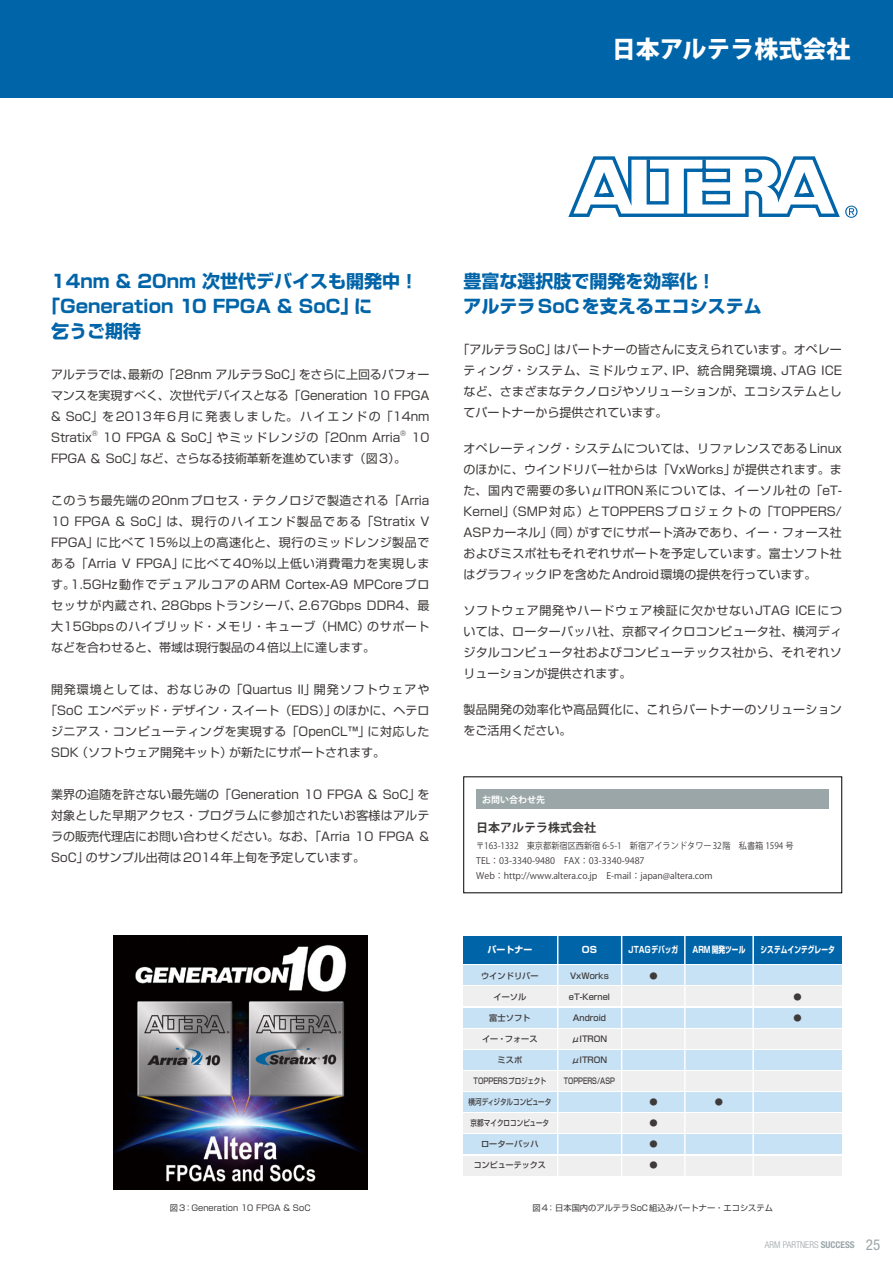
<style>
.page{position:relative;width:893px;height:1263px;background:#fff}
.page>*{position:absolute;margin:0;border:0;box-sizing:border-box;transform-origin:0 0}
.t1{font:800 24px "Koz Go Pr 6 N";color:#fff}
.t2{font:700 18px/25.2px "Shin Go";color:#0064a9}
.t3{font:12px/21px "Shin Go";color:#3e3a39;text-align:justify}
.t4{font:12px/21px "Shin Go";letter-spacing:.02em;color:#3e3a39}
.t5{font:12px "Shin Go";letter-spacing:.08em;color:#3e3a39}
.t6{font:12px "Shin Go";letter-spacing:.035em;color:#3e3a39}
.t7{font:700 12px "Koz Go Pr 6 N";color:#3e3a39}
.t8{font:300 condensed 9.3px "Helvetica Neue";color:#9ba6a9}
.t9{font:9px/15px "Koz Go Pr 6 N";color:#3e3a39;scale:.91 1}
.t10{font:700 9px "Shin Go";color:#fff;scale:.75 1}
.t11{font:700 9px "Koz Go Pr 6 N";color:#fff}
.t12{font:700 9px "Shin Go";color:#fff}
.t13{font:500 8.25px "Shin Go";color:#3e3a39}
.t14{font:8.25px "Shin Go";color:#3e3a39}
.t15{font:500 8.25px "Shin Go";color:#3e3a39;scale:.8 1}
.t16{font:500 8.25px "Shin Go";color:#3e3a39;scale:.77 1}
.t17{font:7.05px "Shin Go";color:#3e3a39}
.s1{font-weight:700}
.s2{font-weight:400;font-size:15px}
</style>
<div class="page">
<div style="left:0;top:0;width:893px;height:98px;background:#0064a9"></div>
<svg style="left:568px;top:156px;width:289px;height:62px"></svg>
<div style="left:476px;top:790px;width:353px;height:19px;background:#9ba6a9"></div>
<img style="left:113px;top:935px;width:254px;height:254px">
<div style="left:463px;top:936px;width:379px;height:28px;background:#0064a9"></div>
<div style="left:463px;top:965px;width:379px;height:20px;background:#c7e1f5"></div>
<div style="left:463px;top:986px;width:379px;height:20px;background:#efefef"></div>
<div style="left:463px;top:1008px;width:379px;height:19px;background:#c7e1f5"></div>
<div style="left:463px;top:1029px;width:379px;height:19px;background:#efefef"></div>
<div style="left:463px;top:1050px;width:379px;height:20px;background:#c7e1f5"></div>
<div style="left:463px;top:1071px;width:379px;height:20px;background:#efefef"></div>
<div style="left:463px;top:1092px;width:379px;height:20px;background:#c7e1f5"></div>
<div style="left:463px;top:1113px;width:379px;height:20px;background:#efefef"></div>
<div style="left:464px;top:1134px;width:378px;height:20px;background:#c7e1f5"></div>
<div style="left:464px;top:1156px;width:378px;height:19px;background:#efefef"></div>
<hr style="left:557px;top:935px;width:1px;height:241px;background:#fff">
<hr style="left:621px;top:935px;width:1px;height:241px;background:#fff">
<hr style="left:684px;top:935px;width:2px;height:241px;background:#fff">
<hr style="left:752px;top:935px;width:2px;height:241px;background:#fff">
<h1 class="t1" style="left:612px;top:36px;width:240px">日本アルテラ株式会社</h1>
<h2 class="t2" style="left:51px;top:268px;width:368px">14nm &amp; 20nm 次世代デバイスも開発中！</h2>
<h2 class="t2" style="left:42px;top:293px;width:331px">「Generation 10 FPGA &amp; SoC」に</h2>
<h2 class="t2" style="left:51px;top:318px;width:91px">乞うご期待</h2>
<p class="t3" style="left:51px;top:364px;width:380px">アルテラでは、最新の「28nm アルテラSoC」をさらに上回るパフォーマンスを実現すべく、次世代デバイスとなる「Generation 10 FPGA &amp; SoC」を2013年6月に発表しました。ハイエンドの「14nm Stratix</p>
<p class="t17" style="left:92px;top:429px;width:8px">®</p>
<p class="t3" style="left:103px;top:427px;width:299px">10 FPGA &amp; SoC」やミッドレンジの「20nm Arria</p>
<p class="t17" style="left:400px;top:429px;width:8px">®</p>
<p class="t3" style="left:411px;top:427px;width:20px">10</p>
<p class="t3" style="left:51px;top:448px;width:356px">FPGA ＆ SoC」など、さらなる技術革新を進めています（図3）。</p>
<p class="t3" style="left:51px;top:490px;width:380px">このうち最先端の20nmプロセス・テクノロジで製造される「Arria 10 FPGA &amp; SoC」は、現行のハイエンド製品である「Stratix V FPGA」に比べて15％以上の高速化と、現行のミッドレンジ製品である「Arria V FPGA」に比べて40％以上低い消費電力を実現します。1.5GHz動作でデュアルコアのARM Cortex-A9 MPCoreプロセッサが内蔵され、28Gbpsトランシーバ、2.67Gbps DDR4、最大15Gbpsのハイブリッド・メモリ・キューブ（HMC）のサポートなどを合わせると、帯域は現行製品の4倍以上に達します。</p>
<p class="t5" style="left:51px;top:682px;width:380px">開発環境としては、おなじみの「Quartus II」開発ソフトウェアや</p>
<p class="t3" style="left:45px;top:700px;width:386px">「SoC エンベデッド・デザイン・スイート（EDS）」のほかに、ヘテロ</p>
<p class="t6" style="left:51px;top:724px;width:380px">ジニアス・コンピューティングを実現する「OpenCL™」に対応した</p>
<p class="t3" style="left:51px;top:742px;width:335px">SDK（ソフトウェア開発キット）が新たにサポートされます。</p>
<p class="t3" style="left:51px;top:784px;width:380px">業界の追随を許さない最先端の「Generation 10 FPGA &amp; SoC」を対象とした早期アクセス・プログラムに参加されたいお客様はアルテラの販売代理店にお問い合わせください。なお、「Arria 10 FPGA &amp; SoC」のサンプル出荷は2014年上旬を予定しています。</p>
<h2 class="t2" style="left:463px;top:268px;width:300px">豊富な選択肢で開発を効率化！<br>アルテラSoCを支えるエコシステム</h2>
<p class="t3" style="left:463px;top:338px;width:380px;text-indent:-6px">「アルテラSoC」はパートナーの皆さんに支えられています。オペレーティング・システム、ミドルウェア、IP、統合開発環境、JTAG ICEなど、さまざまなテクノロジやソリューションが、エコシステムとしてパートナーから提供されています。</p>
<p class="t3" style="left:463px;top:437px;width:380px">オペレーティング・システムについては、リファレンスであるLinuxのほかに、ウインドリバー社からは「VxWorks」が提供されます。また、国内で需要の多いμITRON系については、イーソル社の「eT-Kernel」（SMP対応）とTOPPERSプロジェクトの「TOPPERS/ ASPカーネル」（同）がすでにサポート済みであり、イー・フォース社およびミスポ社もそれぞれサポートを予定しています。富士ソフト社はグラフィックIPを含めたAndroid環境の提供を行っています。</p>
<p class="t3" style="left:463px;top:599px;width:380px">ソフトウェア開発やハードウェア検証に欠かせないJTAG ICEについては、ローターバッハ社、京都マイクロコンピュータ社、横河ディジタルコンピュータ社およびコンピューテックス社から、それぞれソリューションが提供されます。</p>
<p class="t4" style="left:463px;top:698px;width:380px">製品開発の効率化や高品質化に、これらパートナーのソリューションをご活用ください。</p>
<p class="t11" style="left:482px;top:794px;width:64px">お問い合わせ先</p>
<p class="t7" style="left:476px;top:821px;width:121px">日本アルテラ株式会社</p>
<p class="t9" style="left:476px;top:838px;width:350px">〒163-1332　東京都新宿区西新宿 6-5-1　新宿アイランドタワー32階　私書箱 1594 号<br>TEL：03-3340-9480　FAX：03-3340-9487<br>Web：http://www.altera.co.jp　E-mail：japan@altera.com</p>
<p class="t12" style="left:487px;top:943px;width:46px">パートナー</p>
<p class="t12" style="left:582px;top:943px;width:17px">OS</p>
<p class="t10" style="left:629px;top:943px;width:68px">JTAGデバッガ</p>
<p class="t10" style="left:693px;top:943px;width:72px">ARM開発ツール</p>
<p class="t10" style="left:761px;top:943px;width:100px">システムインテグレータ</p>
<p class="t13" style="left:481px;top:970px;width:59px">ウインドリバー</p>
<p class="t13" style="left:493px;top:991px;width:34px">イーソル</p>
<p class="t13" style="left:489px;top:1012px;width:43px">富士ソフト</p>
<p class="t13" style="left:482px;top:1033px;width:57px">イー・フォース</p>
<p class="t13" style="left:498px;top:1054px;width:26px">ミスポ</p>
<p class="t15" style="left:473px;top:1075px;width:93px">TOPPERSプロジェクト</p>
<p class="t15" style="left:468px;top:1096px;width:105px">横河ディジタルコンピュータ</p>
<p class="t15" style="left:471px;top:1117px;width:100px">京都マイクロコンピュータ</p>
<p class="t13" style="left:481px;top:1139px;width:59px">ローターバッハ</p>
<p class="t13" style="left:474px;top:1160px;width:74px">コンピューテックス</p>
<p class="t13" style="left:649px;top:970px;width:10px">●</p>
<p class="t13" style="left:570px;top:970px;width:40px">VxWorks</p>
<p class="t13" style="left:569px;top:991px;width:43px">eT-Kernel</p>
<p class="t13" style="left:573px;top:1012px;width:35px">Android</p>
<p class="t13" style="left:572px;top:1033px;width:37px">μITRON</p>
<p class="t13" style="left:572px;top:1054px;width:37px">μITRON</p>
<p class="t16" style="left:564px;top:1075px;width:68px">TOPPERS/ASP</p>
<p class="t13" style="left:794px;top:991px;width:10px">●</p>
<p class="t13" style="left:794px;top:1012px;width:10px">●</p>
<p class="t13" style="left:649px;top:1096px;width:10px">●</p>
<p class="t13" style="left:649px;top:1117px;width:10px">●</p>
<p class="t13" style="left:649px;top:1139px;width:10px">●</p>
<p class="t13" style="left:649px;top:1160px;width:10px">●</p>
<p class="t13" style="left:715px;top:1096px;width:10px">●</p>
<p class="t14" style="left:170px;top:1202px;width:142px">図3：Generation 10 FPGA &amp; SoC</p>
<p class="t14" style="left:532px;top:1202px;width:242px">図4：日本国内のアルテラSoC組込みパートナー・エコシステム</p>
<p class="t8" style="left:765px;top:1240px;width:117px">ARM PARTNERS <span class="s1">SUCCESS</span> <span class="s2">25</span></p>
</div>
